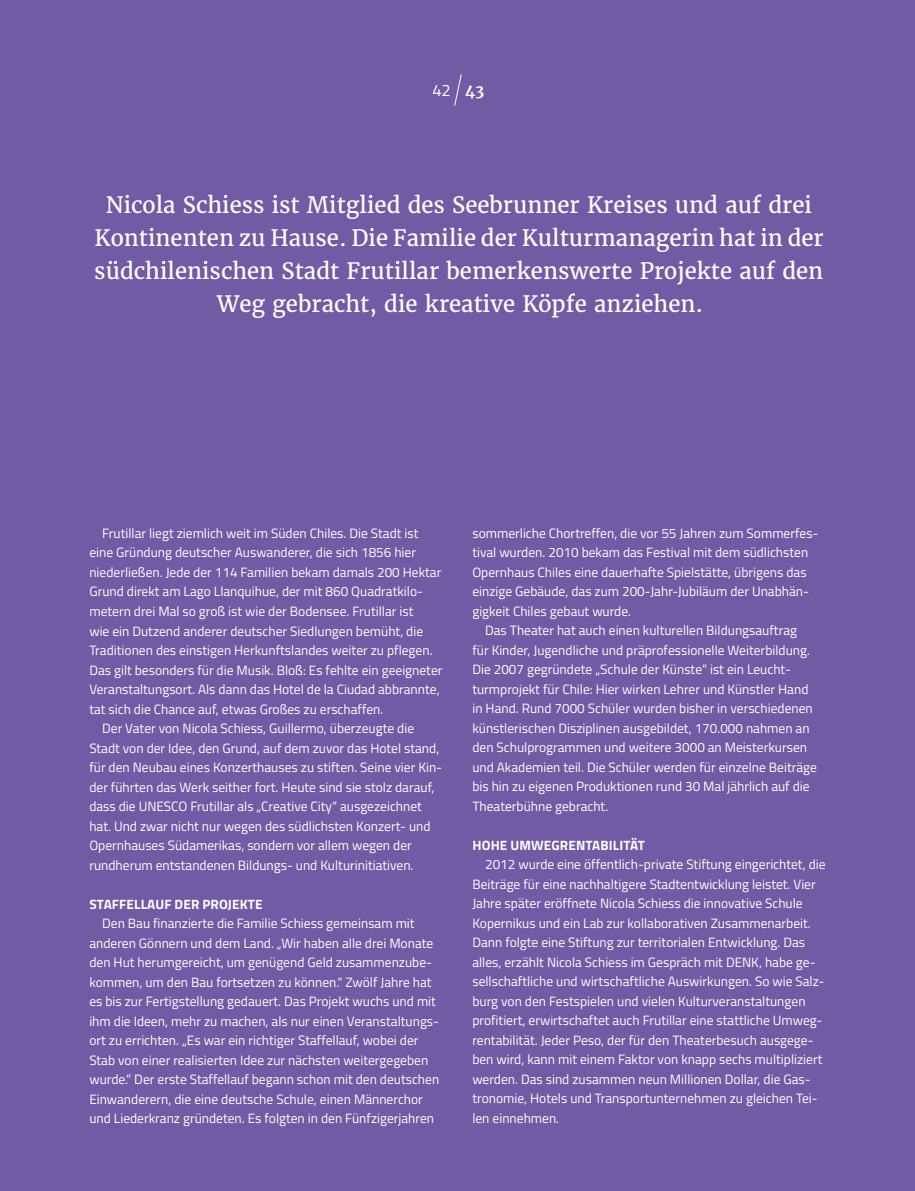
<style>
.page{position:relative;width:915px;height:1191px;background:#fff}
.page>*{position:absolute;margin:0;border:0;box-sizing:border-box;transform-origin:0 0}
.t1{font:22.5px/33px "Merriweather";color:#fff;text-align:center}
.t2{font:16.5px "Titillium Web";color:#fff}
.t3{font:13.5px/19.5px "Titillium Web";color:#fff}
.t4{font:700 13.5px "Titillium Web";letter-spacing:.01em;color:#fff}
.s1{font-family:"Merriweather";font-weight:700;font-size:15.45px}
</style>
<div class="page">
<div style="left:0;top:0;width:914px;height:1191px;background:#705ba4"></div>
<svg style="left:454px;top:74px;width:8px;height:32px"></svg>
<p class="t2" style="left:432px;top:80px;width:53px">42 <span class="s1">43</span></p>
<p class="t1" style="left:94px;top:188px;width:730px">Nicola Schiess ist Mitglied des Seebrunner Kreises und auf drei Kontinenten zu Hause. Die Familie der Kulturmanagerin hat in der südchilenischen Stadt Frutillar bemerkenswerte Projekte auf den Weg gebracht, die kreative Köpfe anziehen.</p>
<p class="t3" style="left:102px;top:523px;width:318px">Frutillar liegt ziemlich weit im Süden Chiles. Die Stadt ist</p>
<p class="t3" style="left:89px;top:543px;width:328px">eine Gründung deutscher Auswanderer, die sich 1856 hier</p>
<p class="t3" style="left:89px;top:562px;width:353px">niederließen. Jede der 114 Familien bekam damals 200 Hektar</p>
<p class="t3" style="left:89px;top:582px;width:335px">Grund direkt am Lago Llanquihue, der mit 860 Quadratkilo-</p>
<p class="t3" style="left:89px;top:601px;width:325px">metern drei Mal so groß ist wie der Bodensee. Frutillar ist</p>
<p class="t3" style="left:89px;top:621px;width:335px">wie ein Dutzend anderer deutscher Siedlungen bemüht, die</p>
<p class="t3" style="left:89px;top:640px;width:344px">Traditionen des einstigen Herkunftslandes weiter zu pflegen.</p>
<p class="t3" style="left:89px;top:660px;width:354px">Das gilt besonders für die Musik. Bloß: Es fehlte ein geeigneter</p>
<p class="t3" style="left:89px;top:679px;width:352px">Veranstaltungsort. Als dann das Hotel de la Ciudad abbrannte,</p>
<p class="t3" style="left:89px;top:699px;width:295px">tat sich die Chance auf, etwas Großes zu erschaffen.</p>
<p class="t3" style="left:102px;top:718px;width:313px">Der Vater von Nicola Schiess, Guillermo, überzeugte die</p>
<p class="t3" style="left:89px;top:738px;width:351px">Stadt von der Idee, den Grund, auf dem zuvor das Hotel stand,</p>
<p class="t3" style="left:89px;top:757px;width:354px">für den Neubau eines Konzerthauses zu stiften. Seine vier Kin-</p>
<p class="t3" style="left:89px;top:777px;width:346px">der führten das Werk seither fort. Heute sind sie stolz darauf,</p>
<p class="t3" style="left:89px;top:796px;width:334px">dass die UNESCO Frutillar als „Creative City“ ausgezeichnet</p>
<p class="t3" style="left:89px;top:816px;width:342px">hat. Und zwar nicht nur wegen des südlichsten Konzert- und</p>
<p class="t3" style="left:89px;top:835px;width:324px">Opernhauses Südamerikas, sondern vor allem wegen der</p>
<p class="t3" style="left:89px;top:855px;width:325px">rundherum entstandenen Bildungs- und Kulturinitiativen.</p>
<p class="t4" style="left:89px;top:896px;width:175px">STAFFELLAUF DER PROJEKTE</p>
<p class="t3" style="left:89px;top:913px;width:351px;text-indent:13px">Den Bau finanzierte die Familie Schiess gemeinsam mit anderen Gönnern und dem Land. „Wir haben alle drei Monate den Hut herumgereicht, um genügend Geld zusammenzube&shy;kommen, um den Bau fortsetzen zu können.“ Zwölf Jahre hat es bis zur Fertigstellung gedauert. Das Projekt wuchs und mit ihm die Ideen, mehr zu machen, als nur einen Veranstaltungs&shy;ort zu errichten. „Es war ein richtiger Staffellauf, wobei der Stab von einer realisierten Idee zur nächsten weitergegeben wurde.“ Der erste Staffellauf begann schon mit den deutschen Einwanderern, die eine deutsche Schule, einen Männerchor und Liederkranz gründeten. Es folgten in den Fünfzigerjahren</p>
<p class="t3" style="left:472px;top:523px;width:347px">sommerliche Chortreffen, die vor 55 Jahren zum Sommerfes-</p>
<p class="t3" style="left:472px;top:543px;width:337px">tival wurden. 2010 bekam das Festival mit dem südlichsten</p>
<p class="t3" style="left:472px;top:562px;width:336px">Opernhaus Chiles eine dauerhafte Spielstätte, übrigens das</p>
<p class="t3" style="left:472px;top:582px;width:338px">einzige Gebäude, das zum 200-Jahr-Jubiläum der Unabhän-</p>
<p class="t3" style="left:472px;top:601px;width:160px">gigkeit Chiles gebaut wurde.</p>
<p class="t3" style="left:485px;top:621px;width:313px">Das Theater hat auch einen kulturellen Bildungsauftrag</p>
<p class="t3" style="left:472px;top:640px;width:339px">für Kinder, Jugendliche und präprofessionelle Weiterbildung.</p>
<p class="t3" style="left:472px;top:660px;width:320px">Die 2007 gegründete „Schule der Künste“ ist ein Leucht-</p>
<p class="t3" style="left:472px;top:679px;width:337px">turmprojekt für Chile: Hier wirken Lehrer und Künstler Hand</p>
<p class="t3" style="left:472px;top:699px;width:342px">in Hand. Rund 7000 Schüler wurden bisher in verschiedenen</p>
<p class="t3" style="left:472px;top:718px;width:338px">künstlerischen Disziplinen ausgebildet, 170.000 nahmen an</p>
<p class="t3" style="left:472px;top:738px;width:336px">den Schulprogrammen und weitere 3000 an Meisterkursen</p>
<p class="t3" style="left:472px;top:757px;width:346px">und Akademien teil. Die Schüler werden für einzelne Beiträge</p>
<p class="t3" style="left:472px;top:777px;width:338px">bis hin zu eigenen Produktionen rund 30 Mal jährlich auf die</p>
<p class="t3" style="left:472px;top:796px;width:137px">Theaterbühne gebracht.</p>
<p class="t4" style="left:472px;top:837px;width:174px">HOHE UMWEGRENTABILITÄT</p>
<p class="t3" style="left:472px;top:855px;width:354px;text-indent:13px">2012 wurde eine öffentlich-private Stiftung eingerichtet, die Beiträge für eine nachhaltigere Stadtentwicklung leistet. Vier Jahre später eröffnete Nicola Schiess die innovative Schule Kopernikus und ein Lab zur kollaborativen Zusammenarbeit.<br>Dann folgte eine Stiftung zur territorialen Entwicklung. Das alles, erzählt Nicola Schiess im Gespräch mit DENK, habe ge&shy;sellschaftliche und wirtschaftliche Auswirkungen. So wie Salz&shy;burg von den Festspielen und vielen Kulturveranstaltungen profitiert, erwirtschaftet auch Frutillar eine stattliche Umweg&shy;rentabilität. Jeder Peso, der für den Theaterbesuch ausgege&shy;ben wird, kann mit einem Faktor von knapp sechs multipliziert werden. Das sind zusammen neun Millionen Dollar, die Gas&shy;tronomie, Hotels und Transportunternehmen zu gleichen Tei&shy;len einnehmen.</p>
</div>
